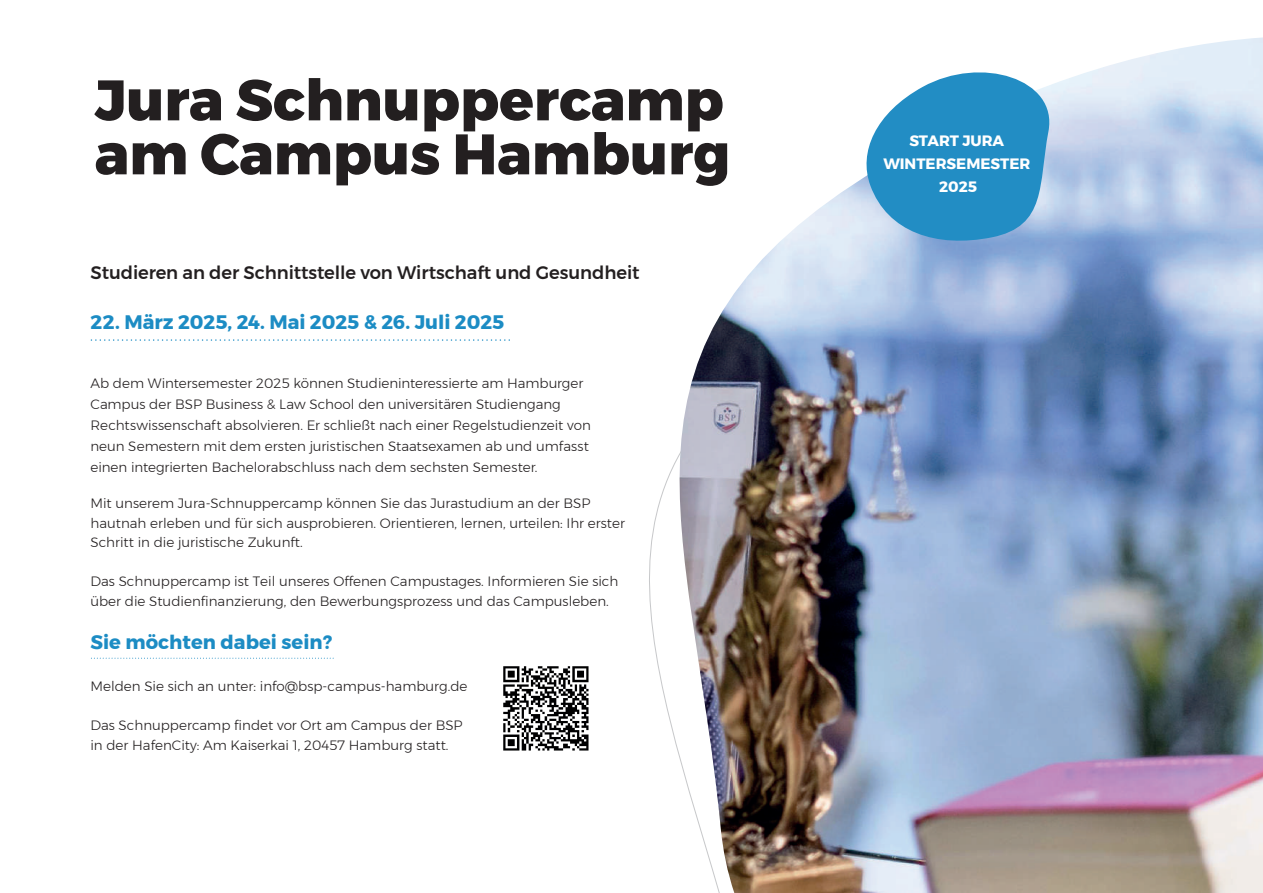
<style>
.page{position:relative;width:1263px;height:893px;background:#fff}
.page>*{position:absolute;margin:0;border:0;box-sizing:border-box;transform-origin:0 0}
.t1{font:800 57px/54px "Montserrat";color:#231f20}
.t2{font:700 19.5px "Montserrat";color:#1c8cc4}
.t3{font:500 18px "Montserrat";letter-spacing:-.005em;color:#231f20}
.t4{font:700 15px/23px "Montserrat";color:#fff;text-align:center}
.t5{font:300 13.5px/21px "Montserrat";color:#231f20}
</style>
<div class="page">
<img style="left:649px;top:37px;width:614px;height:856px">
<svg style="left:858px;top:55px;width:200px;height:193px"></svg>
<svg style="left:91px;top:339px;width:418px;height:2px"></svg>
<svg style="left:91px;top:658px;width:243px;height:1px"></svg>
<img style="left:503px;top:666px;width:86px;height:85px">
<h1 class="t1" style="left:95px;top:73px;width:637px">Jura Schnuppercamp am Campus Hamburg</h1>
<h3 class="t3" style="left:90px;top:259px;width:551px">Studieren an der Schnittstelle von Wirtschaft und Gesundheit</h3>
<h2 class="t2" style="left:90px;top:306px;width:415px">22. März 2025, 24. Mai 2025 &amp; 26. Juli 2025</h2>
<p class="t5" style="left:90px;top:373px;width:502px">Ab dem Wintersemester 2025 können Studieninteressierte am Hamburger Campus der BSP Business &amp; Law School den universitären Studiengang Rechtswissenschaft absolvieren. Er schließt nach einer Regelstudienzeit von neun Semestern mit dem ersten juristischen Staatsexamen ab und umfasst einen integrierten Bachelorabschluss nach dem sechsten Semester.</p>
<p class="t5" style="left:90px;top:493px;width:536px;line-height:19.5px">Mit unserem Jura-Schnuppercamp können Sie das Jurastudium an der BSP hautnah erleben und für sich ausprobieren. Orientieren, lernen, urteilen: Ihr erster<br>Schritt in die juristische Zukunft.</p>
<p class="t5" style="left:90px;top:571px;width:529px;line-height:19.5px">Das Schnuppercamp ist Teil unseres Offenen Campustages. Informieren Sie sich über die Studienfinanzierung, den Bewerbungsprozess und das Campusleben.</p>
<h2 class="t2" style="left:90px;top:626px;width:243px">Sie möchten dabei sein?</h2>
<p class="t5" style="left:90px;top:676px;width:379px">Melden Sie sich an unter: info@bsp-campus-hamburg.de</p>
<p class="t5" style="left:90px;top:716px;width:374px;line-height:19.5px">Das Schnuppercamp findet vor Ort am Campus der BSP in der HafenCity: Am Kaiserkai 1, 20457 Hamburg statt.</p>
<p class="t4" style="left:883px;top:129px;width:148px">START JURA<br>WINTERSEMESTER<br>2025</p>
</div>
